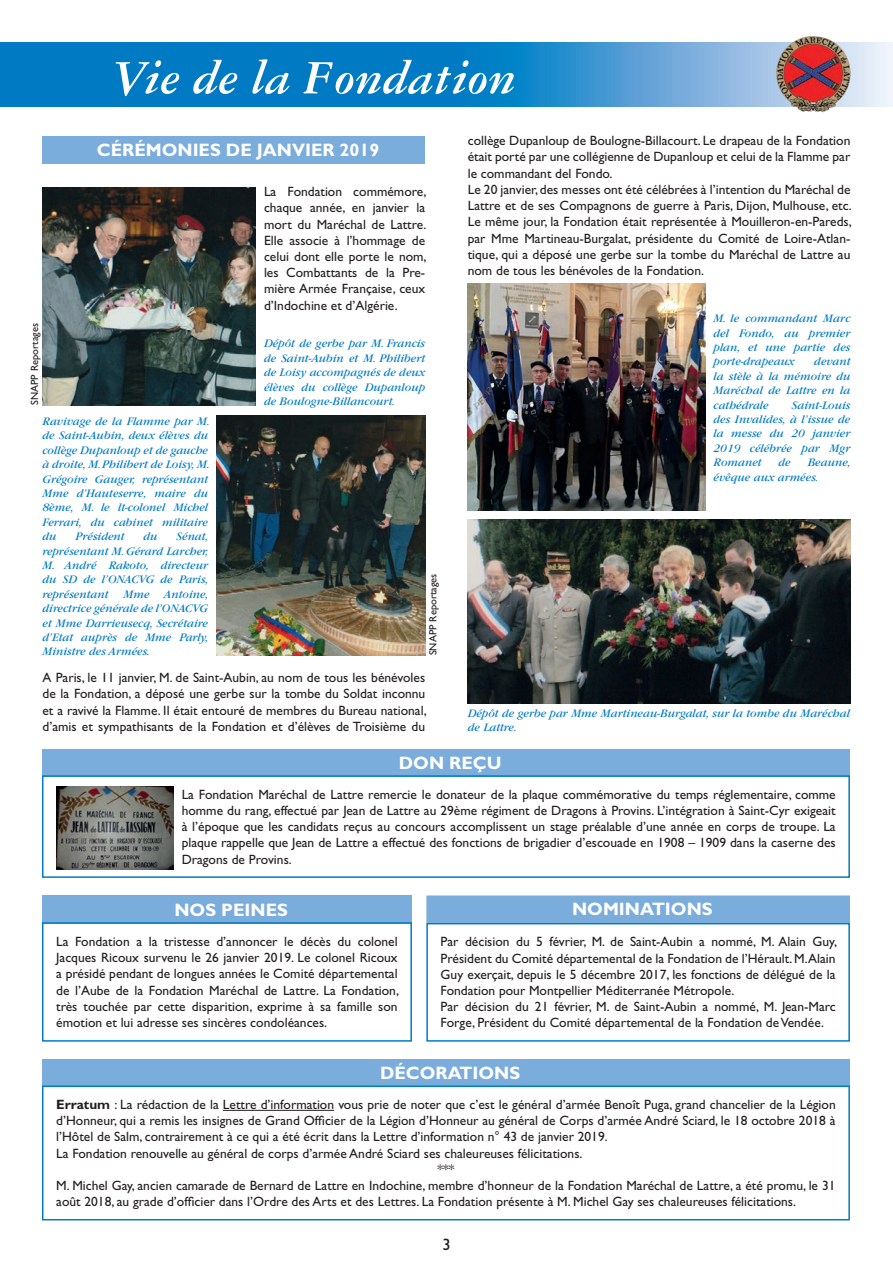
<style>
.page{position:relative;width:893px;height:1263px;background:#fff}
.page>*{position:absolute;margin:0;border:0;box-sizing:border-box;transform-origin:0 0}
.t1{font:italic 700 51px "Garamond Three LT";color:#fff}
.t2{font:700 18px "Gill Sans Std";color:#fff}
.t3{font:16.5px "Gill Sans Std";color:#231f20}
.t4{font:13.5px/16.2px "Gill Sans Std";color:#231f20;text-align:justify}
.t5{font:italic 12px/14.4px "Garamond";color:#007bc3;text-align:justify}
.t6{font:10.5px "Gill Sans Std";color:#231f20}
.s1{font-weight:700}
</style>
<div class="page">
<div style="left:43px;top:136px;width:382px;height:28px;background:#7aacdc"></div>
<svg style="left:0;top:42px;width:893px;height:64px;background:#318ac5"></svg>
<img style="left:776px;top:36px;width:37px;height:37px">
<img style="left:217px;top:416px;width:208px;height:239px">
<img style="left:43px;top:187px;width:213px;height:218px">
<img style="left:468px;top:520px;width:382px;height:183px">
<img style="left:468px;top:284px;width:237px;height:226px">
<div style="left:42px;top:895px;width:370px;height:29px;background:#7aacdc"></div>
<div style="left:42px;top:922px;width:370px;height:120px;border:2px solid #007bc3"></div>
<div style="left:427px;top:896px;width:422px;height:26px;background:#7aacdc"></div>
<div style="left:426px;top:895px;width:424px;height:28px;border:2px solid #7aacdc"></div>
<div style="left:426px;top:923px;width:424px;height:119px;border:2px solid #007bc3"></div>
<div style="left:42px;top:749px;width:808px;height:28px;background:#7aacdc"></div>
<div style="left:42px;top:775px;width:808px;height:103px;border:2px solid #007bc3"></div>
<img style="left:56px;top:786px;width:117px;height:83px">
<div style="left:42px;top:1059px;width:808px;height:28px;background:#7aacdc"></div>
<hr style="left:223px;top:1110px;width:111px;height:1px;background:#231f20">
<div style="left:42px;top:1085px;width:808px;height:135px;border:2px solid #007bc3"></div>
<h1 class="t1" style="left:114px;top:60px;width:403px">Vie de la Fondation</h1>
<p class="t6" style="left:31px;top:405px;width:83px;rotate:-90deg">SNAPP Reportages</p>
<h2 class="t2" style="left:97px;top:144px;width:284px">CÉRÉMONIES DE JANVIER 2019</h2>
<p class="t4" style="left:264px;top:185px;width:164px">La Fondation commémore, chaque année, en janvier la mort du Maréchal de Lattre.<br>Elle associe à l’hommage de celui dont elle porte le nom, les Combattants de la Pre&shy;mière Armée Française, ceux d’Indochine et d’Algérie.</p>
<p class="t5" style="left:264px;top:338px;width:163px">Dépôt de gerbe par M. Francis de Saint-Aubin et M. Philibert de Loisy accompagnés de deux élèves du collège Dupanloup de Boulogne-Billancourt.</p>
<p class="t5" style="left:43px;top:415px;width:169px;text-align:left">Ravivage de la Flamme par M. de Saint-Aubin, deux élèves du collège Dupanloup et de gauche à droite, M. Philibert de Loisy, M.<br>Grégoire Gauger, représentant<br>Mme d’Hauteserre, maire du<br>8ème, M. le lt-colonel Michel<br>Ferrari, du cabinet militaire du</p>
<p class="t5" style="left:43px;top:530px;width:167px;text-indent:134px">Sénat, représentant M. Gérard Larcher, M. André Rakoto, directeur du SD de l’ONACVG de Paris, représentant</p>
<p class="t5" style="left:76px;top:530px;width:51px">Président</p>
<p class="t5" style="left:144px;top:530px;width:16px">du</p>
<p class="t5" style="left:43px;top:588px;width:167px;text-indent:81px">Mme Antoine, directrice générale de l’ONACVG et Mme Darrieusecq, Secrétaire d’Etat auprès de Mme Parly, Ministre des Armées.</p>
<p class="t6" style="left:429px;top:655px;width:83px;rotate:-90deg">SNAPP Reportages</p>
<p class="t4" style="left:43px;top:671px;width:386px">A Paris, le 11 janvier, M. de Saint-Aubin, au nom de tous les bénévoles de la Fondation, a déposé une gerbe sur la tombe du Soldat inconnu et a ravivé la Flamme. Il était entouré de membres du Bureau national, d’amis et sympathisants de la Fondation et d’élèves de Troisième du</p>
<p class="t4" style="left:468px;top:134px;width:386px;text-align:left">collège Dupanloup de Boulogne-Billacourt. Le drapeau de la Fondation était porté par une collégienne de Dupanloup et celui de la Flamme par le commandant del Fondo.<br>Le 20 janvier, des messes ont été célébrées à l’intention du Maréchal de Lattre et de ses Compagnons de guerre à Paris, Dijon, Mulhouse, etc.<br>Le même jour, la Fondation était représentée à Mouilleron-en-Pareds, par Mme Martineau-Burgalat, présidente du Comité de Loire-Atlan&shy;tique, qui a déposé une gerbe sur la tombe du Maréchal de Lattre au nom de tous les bénévoles de la Fondation.</p>
<p class="t5" style="left:713px;top:312px;width:138px">M. le commandant Marc del Fondo, au premier plan, et une partie des porte-drapeaux</p>
<p class="t5" style="left:713px;top:356px;width:138px;text-indent:101px">devant la stèle à la mémoire du Maréchal de Lattre en la cathédrale</p>
<p class="t5" style="left:713px;top:399px;width:138px;text-indent:78px">Saint-Louis des Invalides, à l’issue de la messe du 20 janvier 2019 célébrée par Mgr Romanet</p>
<p class="t5" style="left:779px;top:456px;width:14px">de</p>
<p class="t5" style="left:713px;top:456px;width:139px;text-indent:94px">Beaune, évêque aux armées.</p>
<p class="t5" style="left:468px;top:707px;width:384px">Dépôt de gerbe par Mme Martineau-Burgalat, sur la tombe du Maréchal de Lattre.</p>
<h2 class="t2" style="left:399px;top:757px;width:104px">DON REÇU</h2>
<p class="t4" style="left:182px;top:788px;width:655px">La Fondation Maréchal de Lattre remercie le donateur de la plaque commémorative du temps réglementaire, comme homme du rang, effectué par Jean de Lattre au 29ème régiment de Dragons à Provins. L’intégration à Saint-Cyr exigeait à l’époque que les candidats reçus au concours accomplissent un stage préalable d’une année en corps de troupe. La plaque rappelle que Jean de Lattre a effectué des fonctions de brigadier d’escouade en 1908 – 1909 dans la caserne des Dragons de Provins.</p>
<h2 class="t2" style="left:174px;top:903px;width:115px">NOS PEINES</h2>
<p class="t4" style="left:56px;top:934px;width:344px">La Fondation a la tristesse d’annoncer le décès du colonel Jacques Ricoux survenu le 26 janvier 2019. Le colonel Ricoux a présidé pendant de longues années le Comité départemental de l’Aube de la Fondation Maréchal de Lattre. La Fondation, très touchée par cette disparition, exprime à sa famille son émotion et lui adresse ses sincères condoléances.</p>
<h2 class="t2" style="left:572px;top:903px;width:142px">NOMINATIONS</h2>
<p class="t4" style="left:441px;top:935px;width:398px;text-align:left">Par décision du 5 février, M. de Saint-Aubin a nommé, M. Alain Guy, Président du Comité départemental de la Fondation de l’Hérault. M.Alain Guy exerçait, depuis le 5 décembre 2017, les fonctions de délégué de la Fondation pour Montpellier Méditerranée Métropole.<br>Par décision du 21 février, M. de Saint-Aubin a nommé, M. Jean-Marc Forge, Président du Comité départemental de la Fondation de Vendée.</p>
<h2 class="t2" style="left:380px;top:1067px;width:142px">DÉCORATIONS</h2>
<p class="t4" style="left:56px;top:1098px;width:781px"><span class="s1">Erratum</span> : La rédaction de la Lettre d’information vous prie de noter que c’est le général d’armée Benoît Puga, grand chancelier de la Légion</p>
<p class="t4" style="left:56px;top:1114px;width:781px">d’Honneur, qui a remis les insignes de Grand Officier de la Légion d’Honneur au général de Corps d’armée André Sciard, le 18 octobre 2018 à</p>
<p class="t4" style="left:56px;top:1130px;width:553px">l’Hôtel de Salm, contrairement à ce qui a été écrit dans la Lettre d’information n° 43 de janvier 2019.</p>
<p class="t4" style="left:56px;top:1146px;width:528px">La Fondation renouvelle au général de corps d’armée André Sciard ses chaleureuses félicitations.</p>
<p class="t4" style="left:437px;top:1163px;width:18px">***</p>
<p class="t4" style="left:56px;top:1179px;width:781px">M. Michel Gay, ancien camarade de Bernard de Lattre en Indochine, membre d’honneur de la Fondation Maréchal de Lattre, a été promu, le 31</p>
<p class="t4" style="left:56px;top:1195px;width:741px">août 2018, au grade d’officier dans l’Ordre des Arts et des Lettres. La Fondation présente à M. Michel Gay ses chaleureuses félicitations.</p>
<p class="t3" style="left:442px;top:1239px;width:10px">3</p>
</div>
